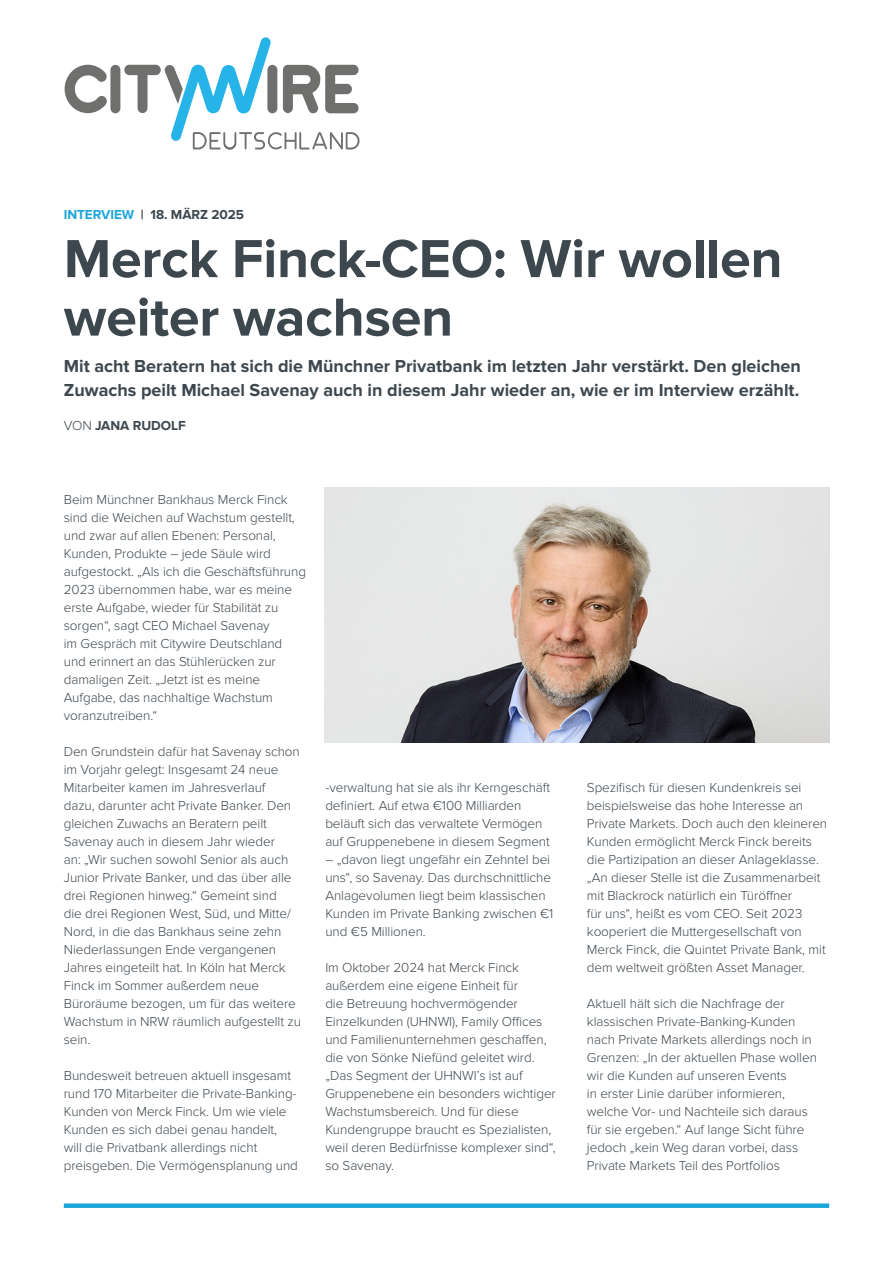
<style>
.page{position:relative;width:893px;height:1263px;background:#fff}
.page>*{position:absolute;margin:0;border:0;box-sizing:border-box;transform-origin:0 0}
.t1{font:700 55.5px/58.5px "Proxima Nova";letter-spacing:-.005em;color:#3d474e}
.Sub_head{font:700 18px/24px "Proxima Nova";color:#3d474e}
.Body_Copy{font:300 13.5px/18px "Proxima Nova";letter-spacing:-.005em;color:#3d474e}
.t2{font:700 13.5px "Proxima Nova";letter-spacing:-.005em;color:#3d474e}
.s1{color:#1da5db}
.s2{font-weight:300}
</style>
<div class="page">
<div style="left:110px;top:65px;width:10px;height:48px;background:#6f6f6e;border-radius:5px"></div>
<svg style="left:65px;top:65px;width:42px;height:48px"></svg>
<svg style="left:124px;top:37px;width:236px;height:112px"></svg>
<img style="left:325px;top:488px;width:504px;height:254px">
<div style="left:64px;top:1203px;width:765px;height:5px;background:#1da5db"></div>
<p class="t2" style="left:64px;top:206px;width:182px"><span class="s1">INTERVIEW</span> | 18. MÄRZ 2025</p>
<p class="t1" style="left:64px;top:231px;width:720px">Merck Finck-CEO: Wir wollen weiter wachsen</p>
<p class="Sub_head" style="left:64px;top:355px;width:739px">Mit acht Beratern hat sich die Münchner Privatbank im letzten Jahr verstärkt. Den gleichen<br>Zuwachs peilt Michael Savenay auch in diesem Jahr wieder an, wie er im Interview erzählt.</p>
<p class="t2" style="left:64px;top:418px;width:124px"><span class="s2">VON</span> JANA RUDOLF</p>
<p class="Body_Copy" style="left:64px;top:491px;width:244px">Beim Münchner Bankhaus Merck Finck sind die Weichen auf Wachstum gestellt, und zwar auf allen Ebenen: Personal, Kunden, Produkte – jede Säule wird aufgestockt. „Als ich die Geschäftsführung 2023 übernommen habe, war es meine erste Aufgabe, wieder für Stabilität zu sorgen“, sagt CEO Michael Savenay<br>im Gespräch mit Citywire Deutschland und erinnert an das Stühlerücken zur damaligen Zeit. „Jetzt ist es meine Aufgabe, das nachhaltige Wachstum voranzutreiben.“</p>
<p class="Body_Copy" style="left:64px;top:743px;width:239px">Den Grundstein dafür hat Savenay schon im Vorjahr gelegt: Insgesamt 24 neue Mitarbeiter kamen im Jahresverlauf<br>dazu, darunter acht Private Banker. Den gleichen Zuwachs an Beratern peilt Savenay auch in diesem Jahr wieder<br>an: „Wir suchen sowohl Senior als auch Junior Private Banker, und das über alle drei Regionen hinweg.“ Gemeint sind<br>die drei Regionen West, Süd, und Mitte/ Nord, in die das Bankhaus seine zehn Niederlassungen Ende vergangenen Jahres eingeteilt hat. In Köln hat Merck Finck im Sommer außerdem neue Büroräume bezogen, um für das weitere Wachstum in NRW räumlich aufgestellt zu sein.</p>
<p class="Body_Copy" style="left:64px;top:1067px;width:236px">Bundesweit betreuen aktuell insgesamt rund 170 Mitarbeiter die Private-Banking-Kunden von Merck Finck. Um wie viele Kunden es sich dabei genau handelt, will die Privatbank allerdings nicht preisgeben. Die Vermögensplanung und</p>
<p class="Body_Copy" style="left:325px;top:779px;width:226px">-verwaltung hat sie als ihr Kerngeschäft definiert. Auf etwa €100 Milliarden beläuft sich das verwaltete Vermögen auf Gruppenebene in diesem Segment</p>
<p class="Body_Copy" style="left:325px;top:851px;width:230px">– „davon liegt ungefähr ein Zehntel bei uns“, so Savenay. Das durchschnittliche Anlagevolumen liegt beim klassischen Kunden im Private Banking zwischen €1 und €5 Millionen.</p>
<p class="Body_Copy" style="left:325px;top:959px;width:232px">Im Oktober 2024 hat Merck Finck außerdem eine eigene Einheit für<br>die Betreuung hochvermögender Einzelkunden (UHNWI), Family Offices und Familienunternehmen geschaffen, die von Sönke Niefünd geleitet wird. „Das Segment der UHNWI’s ist auf Gruppenebene ein besonders wichtiger Wachstumsbereich. Und für diese Kundengruppe braucht es Spezialisten, weil deren Bedürfnisse komplexer sind“, so Savenay.</p>
<p class="Body_Copy" style="left:587px;top:779px;width:242px">Spezifisch für diesen Kundenkreis sei beispielsweise das hohe Interesse an Private Markets. Doch auch den kleineren Kunden ermöglicht Merck Finck bereits die Partizipation an dieser Anlageklasse. „An dieser Stelle ist die Zusammenarbeit mit Blackrock natürlich ein Türöffner<br>für uns“, heißt es vom CEO. Seit 2023 kooperiert die Muttergesellschaft von Merck Finck, die Quintet Private Bank, mit dem weltweit größten Asset Manager.</p>
<p class="Body_Copy" style="left:587px;top:995px;width:232px">Aktuell hält sich die Nachfrage der klassischen Private-Banking-Kunden nach Private Markets allerdings noch in Grenzen: „In der aktuellen Phase wollen wir die Kunden auf unseren Events<br>in erster Linie darüber informieren, welche Vor- und Nachteile sich daraus für sie ergeben.“ Auf lange Sicht führe jedoch „kein Weg daran vorbei, dass Private Markets Teil des Portfolios</p>
</div>
